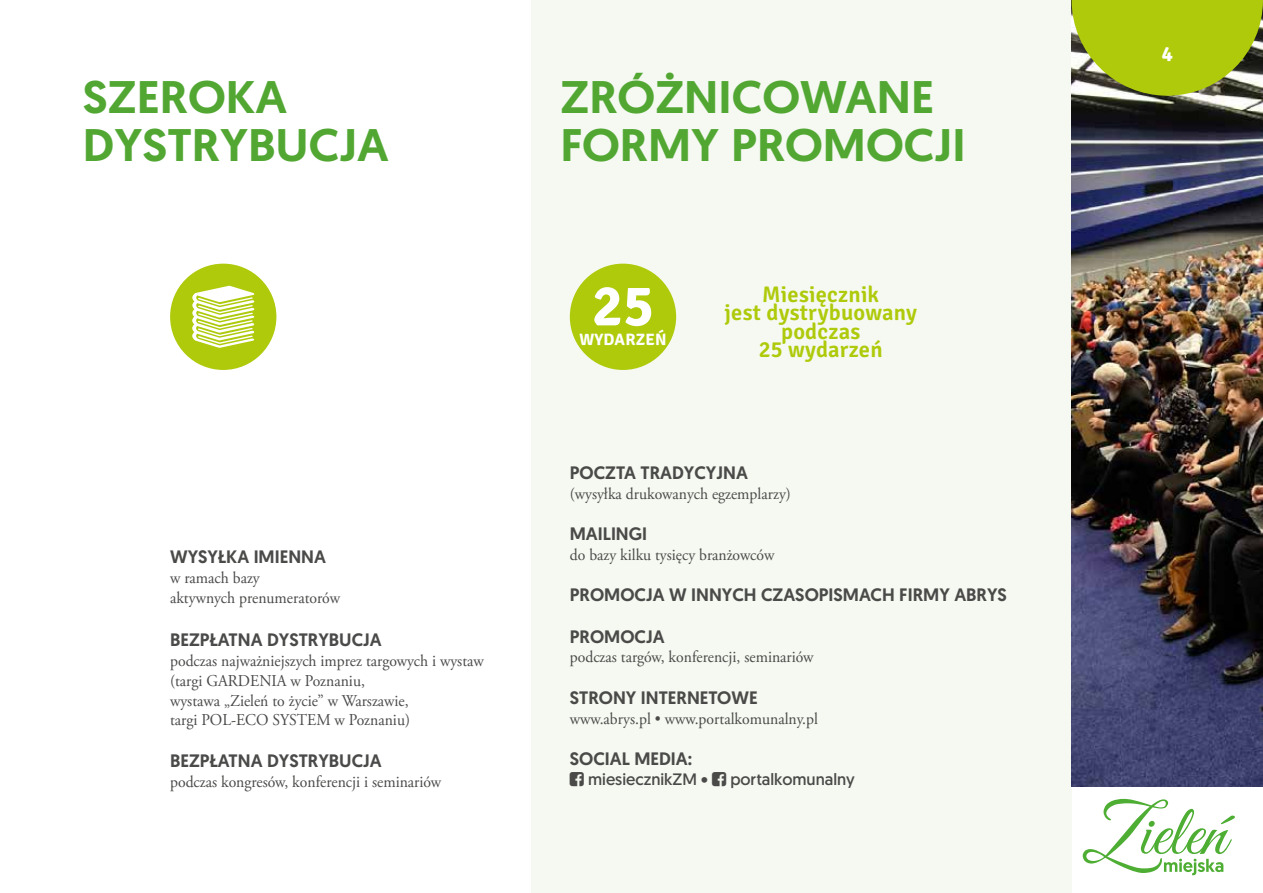
<style>
.page{position:relative;width:1263px;height:893px;background:#fff}
.page>*{position:absolute;margin:0;border:0;box-sizing:border-box;transform-origin:0 0}
.t1{font:700 57.6px "Signika";color:#fff}
.t2{font:500 45.6px/48px "Geomanist";color:#52a733;scale:1.05 1}
.t3{font:600 22.5px/18.6px "Signika";letter-spacing:.01em;color:#afca0b;text-align:center}
.t4{font:700 21px "Signika";color:#fff}
.t5{font:500 18px "Geomanist";color:#4a4a49}
.t6{font:16.5px/19.8px "Adobe Garamond Pro";color:#4a4a49;scale:.95 1}
.t7{font:16.5px "Geomanist";color:#4a4a49}
.t8{font:700 16.5px "Signika";letter-spacing:.01em;color:#fff}
</style>
<div class="page">
<svg style="left:1083px;top:799px;width:152px;height:76px"></svg>
<div style="left:531px;top:0;width:540px;height:893px;background:#f5f9f1"></div>
<div style="left:170px;top:264px;width:106px;height:106px;background:#afca0b;border-radius:50%"></div>
<svg style="left:192px;top:286px;width:62px;height:62px"></svg>
<div style="left:570px;top:264px;width:106px;height:106px;background:#afca0b;border-radius:50%"></div>
<img style="left:1071px;top:96px;width:192px;height:691px">
<svg style="left:1071px;top:0;width:192px;height:96px;background:#a5ba24"></svg>
<h2 class="t2" style="left:83px;top:72px;width:293px">SZEROKA<br>DYSTRYBUCJA</h2>
<h2 class="t2" style="left:560px;top:72px;width:387px">ZRÓŻNICOWANE<br>FORMY PROMOCJI</h2>
<p class="t5" style="left:170px;top:545px;width:157px">WYSYŁKA IMIENNA</p>
<p class="t6" style="left:170px;top:569px;width:180px">w ramach bazy<br>aktywnych prenumeratorów</p>
<p class="t5" style="left:170px;top:628px;width:213px">BEZPŁATNA DYSTRYBUCJA</p>
<p class="t6" style="left:170px;top:651px;width:332px">podczas najważniejszych imprez targowych i wystaw (targi GARDENIA w Poznaniu,<br>wystawa „Zieleń to życie” w Warszawie,<br>targi POL-ECO SYSTEM w Poznaniu)</p>
<p class="t5" style="left:170px;top:749px;width:213px">BEZPŁATNA DYSTRYBUCJA</p>
<p class="t6" style="left:170px;top:772px;width:287px">podczas kongresów, konferencji i seminariów</p>
<h1 class="t1" style="left:592px;top:271px;width:63px">25</h1>
<p class="t8" style="left:579px;top:329px;width:89px">WYDARZEŃ</p>
<h3 class="t3" style="left:724px;top:285px;width:194px">Miesięcznik<br>jest dystrybuowany podczas<br>25 wydarzeń</h3>
<p class="t5" style="left:570px;top:461px;width:180px">POCZTA TRADYCYJNA</p>
<p class="t6" style="left:570px;top:484px;width:234px">(wysyłka drukowanych egzemplarzy)</p>
<p class="t5" style="left:570px;top:522px;width:79px">MAILINGI</p>
<p class="t6" style="left:570px;top:545px;width:217px">do bazy kilku tysięcy branżowców</p>
<p class="t5" style="left:570px;top:583px;width:439px">PROMOCJA W INNYCH CZASOPISMACH FIRMY ABRYS</p>
<p class="t5" style="left:570px;top:624px;width:96px">PROMOCJA</p>
<p class="t6" style="left:570px;top:648px;width:258px">podczas targów, konferencji, seminariów</p>
<p class="t5" style="left:570px;top:686px;width:189px">STRONY INTERNETOWE</p>
<p class="t6" style="left:570px;top:709px;width:263px">www.abrys.pl • www.portalkomunalny.pl</p>
<p class="t5" style="left:570px;top:747px;width:124px">SOCIAL MEDIA:</p>
<p class="t7" style="left:588px;top:768px;width:121px">miesiecznikZM •</p>
<p class="t7" style="left:730px;top:768px;width:126px">portalkomunalny</p>
<p class="t4" style="left:1162px;top:41px;width:13px">4</p>
</div>
